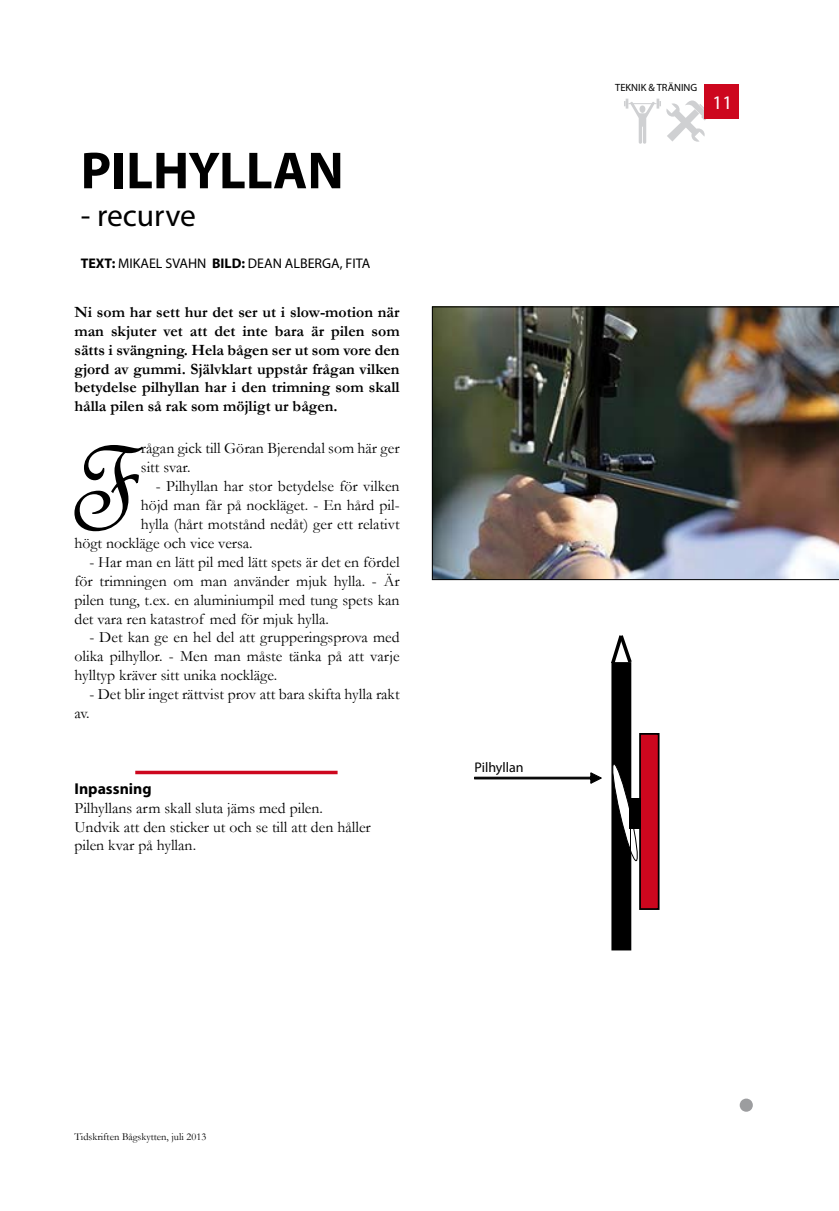
<style>
.page{position:relative;width:839px;height:1211px;background:#fff}
.page>*{position:absolute;margin:0;border:0;box-sizing:border-box;transform-origin:0 0}
.t1{font:131.6px "French Script";color:#000}
.t2{font:700 52.5px "Myriad Pro";color:#000}
.t3{font:31.5px "Myriad Pro";color:#000}
.t4{font:19.25px "Myriad Pro";color:#fff}
.t5{font:15.75px/18.9px "Garamond";color:#000}
.t6{font:700 15.75px/18.9px "Garamond";color:#000;text-align:justify}
.t7{font:700 15.75px "Myriad Pro";color:#000}
.t8{font:14px "Myriad Pro";color:#000}
.t9{font:10.5px "Garamond";color:#000}
.t10{font:10.5px "Myriad Pro";color:#000}
.s1{font-weight:700}
</style>
<div class="page">
<div style="left:703px;top:84px;width:35px;height:35px;background:#cd071e"></div>
<svg style="left:739px;top:1098px;width:13px;height:13px"></svg>
<img style="left:432px;top:306px;width:406px;height:274px">
<div style="left:612px;top:663px;width:18px;height:286px;background:#000"></div>
<div style="left:611px;top:662px;width:20px;height:288px;border:2px solid #000"></div>
<svg style="left:611px;top:635px;width:21px;height:32px"></svg>
<div style="left:640px;top:734px;width:18px;height:175px;background:#cd071e"></div>
<div style="left:639px;top:733px;width:20px;height:177px;border:2px solid #000"></div>
<svg style="left:611px;top:763px;width:27px;height:98px"></svg>
<div style="left:629px;top:797px;width:11px;height:31px;background:#000"></div>
<hr style="left:630px;top:775px;width:1px;height:115px;background:#000">
<svg style="left:474px;top:772px;width:127px;height:11px"></svg>
<svg style="left:135px;top:770px;width:202px;height:4px"></svg>
<svg style="left:703px;top:98px;width:1px;height:21px"></svg>
<h2 class="t2" style="left:81px;top:136px;width:264px">PILHYLLAN</h2>
<h3 class="t3" style="left:81px;top:196px;width:117px">- recurve</h3>
<p class="t8" style="left:81px;top:255px;width:291px"><span class="s1">TEXT:</span> MIKAEL SVAHN <span class="s1">BILD:</span> DEAN ALBERGA, FITA</p>
<p class="t6" style="left:74px;top:302px;width:326px">Ni som har sett hur det ser ut i slow-motion när man skjuter vet att det inte bara är pilen som sätts i svängning. Hela bågen ser ut som vore den gjord av gummi. Självklart uppstår frågan vilken betydelse pilhyllan har i den trimning som skall hålla pilen så rak som möjligt ur bågen.</p>
<h1 class="t1" style="left:68px;top:408px;width:74px">F</h1>
<p class="t5" style="left:141px;top:438px;width:260px">rågan gick till Göran Bjerendal som här ger sitt svar.</p>
<p class="t5" style="left:156px;top:476px;width:245px">- Pilhyllan har stor betydelse för vilken</p>
<p class="t5" style="left:141px;top:495px;width:260px">höjd man får på nockläget. - En hård pil-</p>
<p class="t5" style="left:141px;top:514px;width:260px">hylla (hårt motstånd nedåt) ger ett relativt</p>
<p class="t5" style="left:74px;top:533px;width:180px">högt nockläge och vice versa.</p>
<p class="t5" style="left:74px;top:552px;width:326px;text-align:justify;text-indent:15px">- Har man en lätt pil med lätt spets är det en fördel för trimningen om man använder mjuk hylla. - Är pilen tung, t.ex. en aluminiumpil med tung spets kan det vara ren katastrof med för mjuk hylla.</p>
<p class="t5" style="left:74px;top:627px;width:326px;text-align:justify;text-indent:15px">- Det kan ge en hel del att grupperingsprova med olika pilhyllor. - Men man måste tänka på att varje hylltyp kräver sitt unika nockläge.</p>
<p class="t5" style="left:74px;top:684px;width:326px;text-indent:15px">- Det blir inget rättvist prov att bara skifta hylla rakt av.</p>
<p class="t7" style="left:74px;top:778px;width:79px">Inpassning</p>
<p class="t5" style="left:74px;top:797px;width:298px">Pilhyllans arm skall sluta jäms med pilen.<br>Undvik att den sticker ut och se till att den håller pilen kvar på hyllan.</p>
<p class="t8" style="left:474px;top:759px;width:51px">Pilhyllan</p>
<p class="t10" style="left:615px;top:81px;width:84px">TEKNIK &amp; TRÄNING</p>
<p class="t4" style="left:712px;top:90px;width:21px">11</p>
<p class="t9" style="left:74px;top:1129px;width:133px">Tidskriften Bågskytten, juli 2013</p>
</div>
